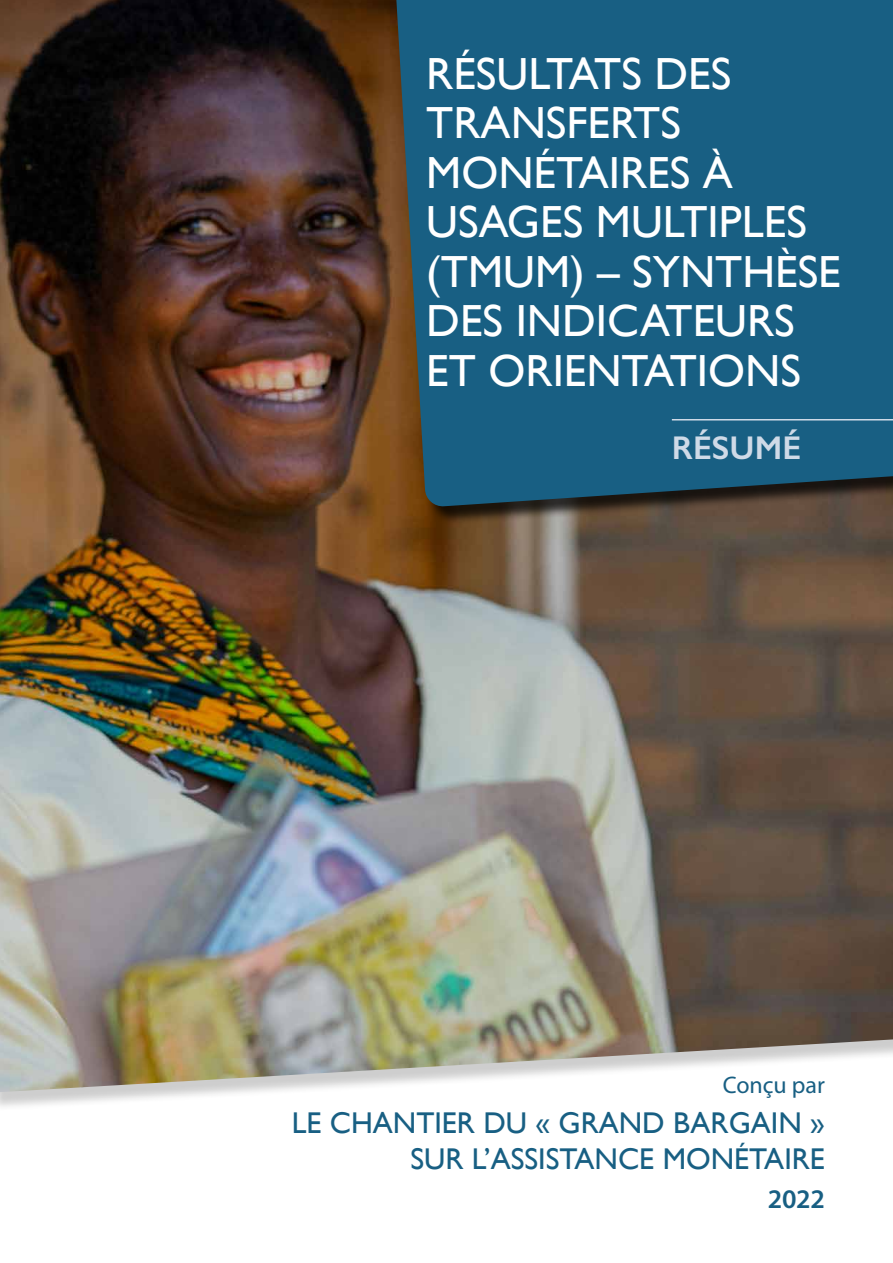
<style>
.page{position:relative;width:893px;height:1263px;background:#fff}
.page>*{position:absolute;margin:0;border:0;box-sizing:border-box;transform-origin:0 0}
.t1{font:45px/49.5px "Gill Sans";color:#fff}
.t2{font:600 33px "Gill Sans";color:#cfdae7}
.t3{font:30px/36px "Gill Sans";color:#185f83;text-align:right}
.t4{font:600 27px "Myriad Pro";color:#185f83}
.t5{font:24px "Myriad Pro";color:#185f83}
</style>
<div class="page">
<img style="left:0;top:0;width:893px;height:1092px">
<div style="left:397px;top:0;width:496px;height:525px;background:#000;opacity:.75"></div>
<div style="left:395px;top:0;width:498px;height:507px;background:#185f83"></div>
<hr style="left:672px;top:419px;width:221px;height:1px;background:#cfdae7">
<p class="t1" style="left:426px;top:48px;width:416px">RÉSULTATS DES<br>TRANSFERTS<br>MONÉTAIRES À<br>USAGES MULTIPLES (TMUM) – SYNTHÈSE<br>DES INDICATEURS<br>ET ORIENTATIONS</p>
<p class="t2" style="left:672px;top:428px;width:131px">RÉSUMÉ</p>
<p class="t5" style="left:723px;top:1070px;width:104px">Conçu par</p>
<p class="t3" style="left:292px;top:1105px;width:535px">LE CHANTIER DU « GRAND BARGAIN »<br>SUR L’ASSISTANCE MONÉTAIRE</p>
<p class="t4" style="left:768px;top:1181px;width:59px">2022</p>
</div>
